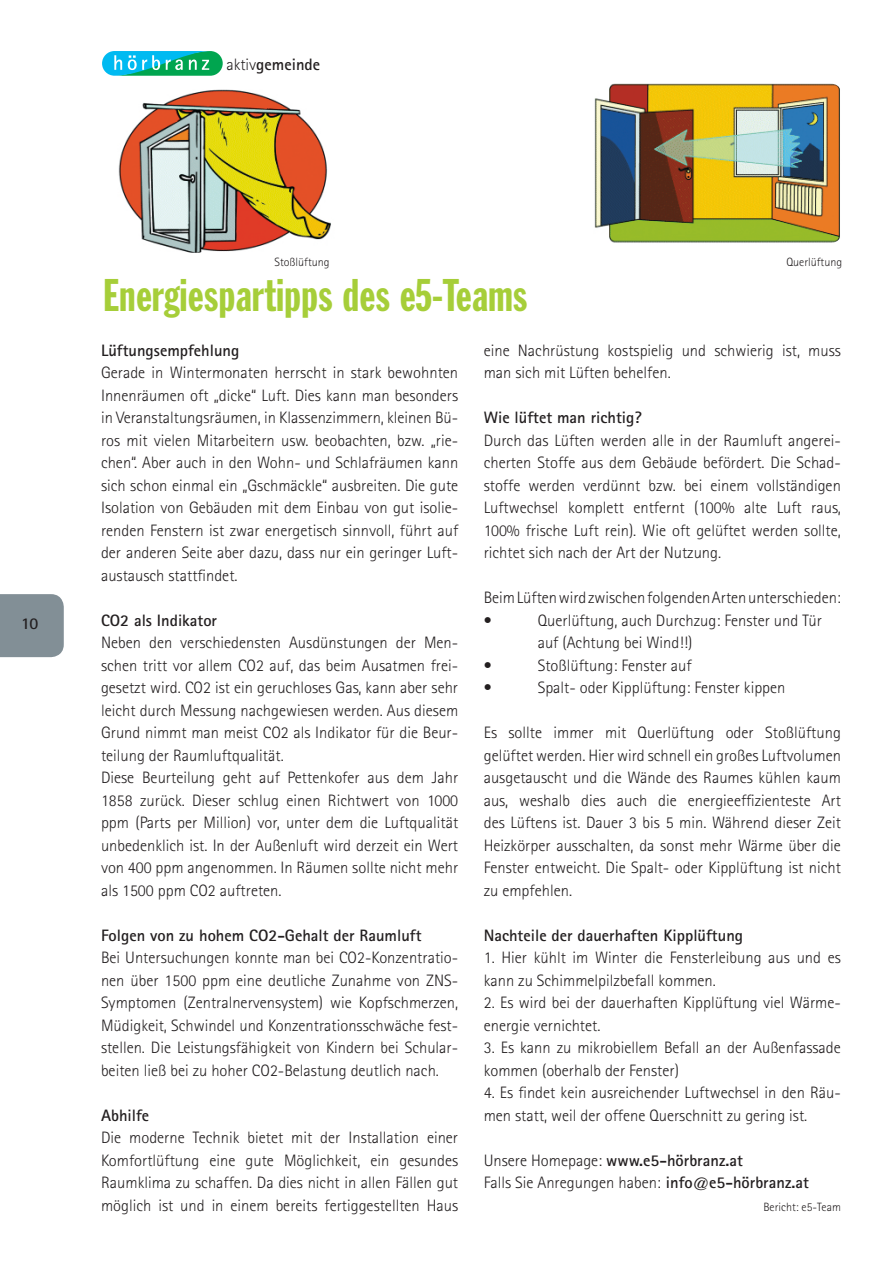
<style>
.page{position:relative;width:893px;height:1263px;background:#fff}
.page>*{position:absolute;margin:0;border:0;box-sizing:border-box;transform-origin:0 0}
.t1{font:45px "Franklin Gothic Std Extra Cond";letter-spacing:.01em;color:#a6ce39}
.t2{font:300 16.5px/22.5px "Rotis Sans Serif Std";color:#231f20;text-align:justify}
.t3{font:700 16.5px "Rotis Sans Serif Std";color:#231f20}
.t4{font:300 12px "Rotis Sans Serif Std";color:#231f20}
.s1{font-weight:300}
.s2{font-weight:700}
</style>
<div class="page">
<img style="left:594px;top:84px;width:246px;height:159px">
<img style="left:118px;top:90px;width:213px;height:163px">
<svg style="left:102px;top:51px;width:121px;height:25px"></svg>
<div style="left:0;top:594px;width:64px;height:63px;background:#828f96"></div>
<p class="t3" style="left:226px;top:54px;width:95px"><span class="s1">aktiv</span>gemeinde</p>
<p class="t3" style="left:21px;top:613px;width:19px">10</p>
<p class="t4" style="left:274px;top:255px;width:57px">Stoßlüftung</p>
<p class="t4" style="left:786px;top:255px;width:57px">Querlüftung</p>
<p class="t1" style="left:103px;top:271px;width:425px">Energiespartipps des e5-Teams</p>
<p class="t2" style="left:484px;top:339px;width:359px">eine Nachrüstung kostspielig und schwierig ist, muss man sich mit Lüften behelfen.</p>
<p class="t3" style="left:484px;top:407px;width:159px">Wie lüftet man richtig?</p>
<p class="t2" style="left:484px;top:429px;width:359px">Durch das Lüften werden alle in der Raumluft angerei&shy;cherten Stoffe aus dem Gebäude befördert. Die Schad&shy;stoffe werden verdünnt bzw. bei einem vollständigen Luftwechsel komplett entfernt (100% alte Luft raus, 100% frische Luft rein). Wie oft gelüftet werden sollte, richtet sich nach der Art der Nutzung.</p>
<p class="t2" style="left:484px;top:586px;width:359px">Beim Lüften wird zwischen folgenden Arten unterschieden:</p>
<p class="t2" style="left:484px;top:609px;width:9px">•</p>
<p class="t2" style="left:538px;top:609px;width:286px">Querlüftung, auch Durchzug: Fenster und Tür</p>
<p class="t2" style="left:538px;top:631px;width:156px">auf (Achtung bei Wind!!)</p>
<p class="t2" style="left:484px;top:654px;width:9px">•</p>
<p class="t2" style="left:538px;top:654px;width:155px">Stoßlüftung: Fenster auf</p>
<p class="t2" style="left:484px;top:676px;width:9px">•</p>
<p class="t2" style="left:538px;top:676px;width:249px">Spalt- oder Kipplüftung: Fenster kippen</p>
<p class="t2" style="left:484px;top:721px;width:359px">Es sollte immer mit Querlüftung oder Stoßlüftung gelüftet werden. Hier wird schnell ein großes Luftvolumen ausgetauscht und die Wände des Raumes kühlen kaum aus, weshalb dies auch die energieeffizienteste Art des Lüftens ist. Dauer 3 bis 5 min. Während dieser Zeit Heizkörper ausschalten, da sonst mehr Wärme über die Fenster entweicht. Die Spalt- oder Kipplüftung ist nicht zu empfehlen.</p>
<p class="t3" style="left:484px;top:925px;width:261px">Nachteile der dauerhaften Kipplüftung</p>
<p class="t2" style="left:484px;top:946px;width:359px">1. Hier kühlt im Winter die Fensterleibung aus und es kann zu Schimmelpilzbefall kommen.</p>
<p class="t2" style="left:484px;top:991px;width:359px">2. Es wird bei der dauerhaften Kipplüftung viel Wärme&shy;energie vernichtet.</p>
<p class="t2" style="left:484px;top:1036px;width:359px">3. Es kann zu mikrobiellem Befall an der Außenfassade kommen (oberhalb der Fenster)</p>
<p class="t2" style="left:484px;top:1081px;width:359px">4. Es findet kein ausreichender Luftwechsel in den Räu&shy;men statt, weil der offene Querschnitt zu gering ist.</p>
<p class="t3" style="left:484px;top:1150px;width:261px"><span class="s1">Unsere Homepage:</span> www.e5-hörbranz.at</p>
<p class="t2" style="left:484px;top:1171px;width:327px">Falls Sie Anregungen haben: <span class="s2">info@e5-hörbranz.at</span></p>
<p class="t4" style="left:763px;top:1200px;width:79px">Bericht: e5-Team</p>
<p class="t3" style="left:101px;top:340px;width:140px">Lüftungsempfehlung</p>
<p class="t2" style="left:101px;top:361px;width:359px">Gerade in Wintermonaten herrscht in stark bewohnten Innenräumen oft „dicke“ Luft. Dies kann man besonders in Veranstaltungsräumen, in Klassenzimmern, kleinen Bü&shy;ros mit vielen Mitarbeitern usw. beobachten, bzw. „rie&shy;chen“. Aber auch in den Wohn- und Schlafräumen kann sich schon einmal ein „Gschmäckle“ ausbreiten. Die gute Isolation von Gebäuden mit dem Einbau von gut isolie&shy;renden Fenstern ist zwar energetisch sinnvoll, führt auf der anderen Seite aber dazu, dass nur ein geringer Luft&shy;austausch stattfindet.</p>
<p class="t3" style="left:101px;top:610px;width:118px">CO2 als Indikator</p>
<p class="t2" style="left:101px;top:631px;width:359px">Neben den verschiedensten Ausdünstungen der Men&shy;schen tritt vor allem CO2 auf, das beim Ausatmen frei&shy;gesetzt wird. CO2 ist ein geruchloses Gas, kann aber sehr leicht durch Messung nachgewiesen werden. Aus diesem Grund nimmt man meist CO2 als Indikator für die Beur&shy;teilung der Raumluftqualität.</p>
<p class="t2" style="left:101px;top:766px;width:359px">Diese Beurteilung geht auf Pettenkofer aus dem Jahr 1858 zurück. Dieser schlug einen Richtwert von 1000 ppm (Parts per Million) vor, unter dem die Luftqualität unbedenklich ist. In der Außenluft wird derzeit ein Wert von 400 ppm angenommen. In Räumen sollte nicht mehr als 1500 ppm CO2 auftreten.</p>
<p class="t3" style="left:101px;top:925px;width:322px">Folgen von zu hohem CO2-Gehalt der Raumluft</p>
<p class="t2" style="left:101px;top:946px;width:359px">Bei Untersuchungen konnte man bei CO2-Konzentratio&shy;nen über 1500 ppm eine deutliche Zunahme von ZNS-Symptomen (Zentralnervensystem) wie Kopfschmerzen, Müdigkeit, Schwindel und Konzentrationsschwäche fest&shy;stellen. Die Leistungsfähigkeit von Kindern bei Schular&shy;beiten ließ bei zu hoher CO2-Belastung deutlich nach.</p>
<p class="t3" style="left:101px;top:1105px;width:50px">Abhilfe</p>
<p class="t2" style="left:101px;top:1126px;width:359px">Die moderne Technik bietet mit der Installation einer Komfortlüftung eine gute Möglichkeit, ein gesundes Raumklima zu schaffen. Da dies nicht in allen Fällen gut möglich ist und in einem bereits fertiggestellten Haus</p>
</div>
